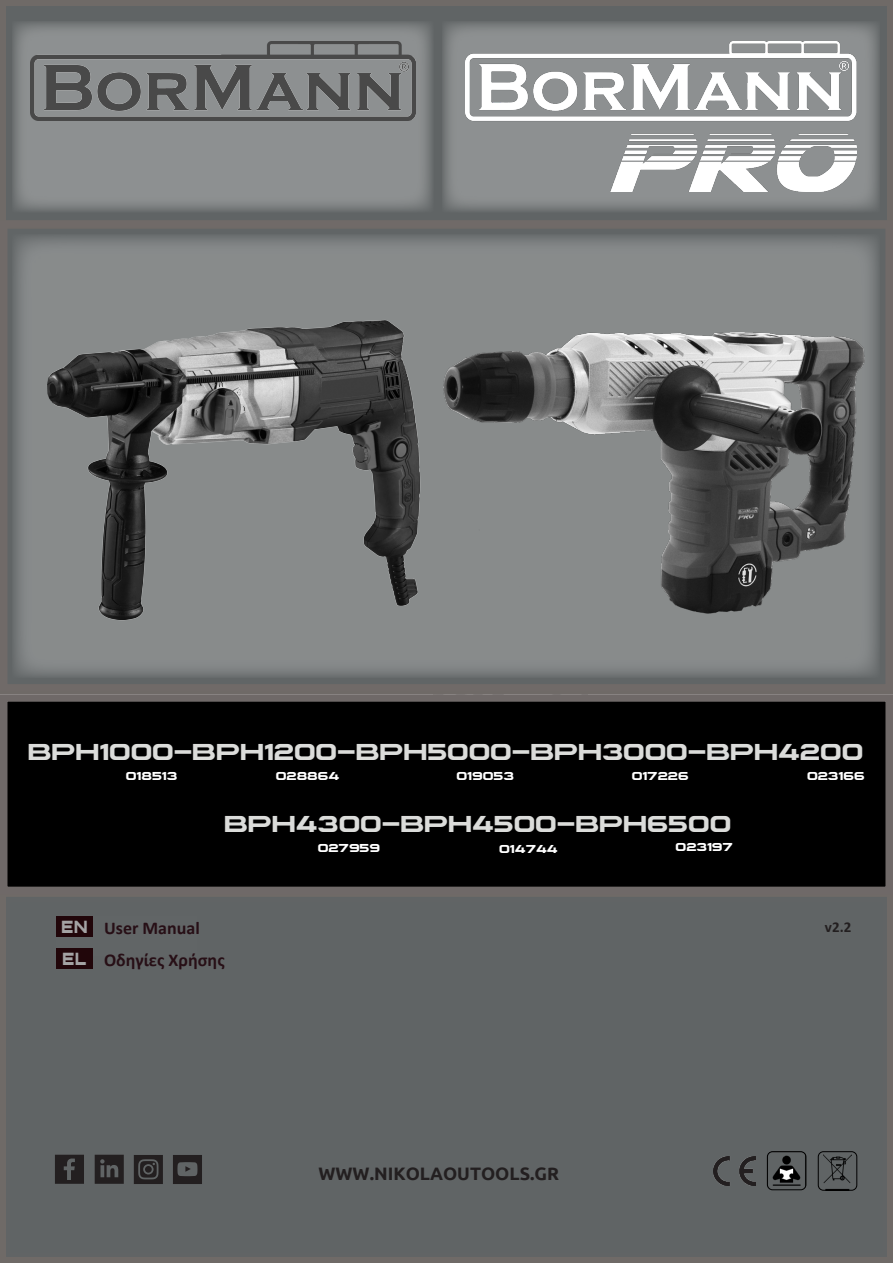
<style>
.page{position:relative;width:893px;height:1263px;background:#fff}
.page>*{position:absolute;margin:0;border:0;box-sizing:border-box;transform-origin:0 0}
.t1{font:700 24px "Plateia";color:#dbdcda}
.t2{font:700 24px "Ubuntu";color:#200109}
.t3{font:700 18px/32px "Calibri";color:#270f16}
.t4{font:700 18px "Ubuntu";color:#231f20}
.t5{font:700 15px "Calibri";color:#231f20}
.t6{font:700 12px "Plateia";color:#fff}
.s1{font-family:"Plateia";font-size:21px;color:#a4a3a4}
</style>
<div class="page">
<div style="left:0;top:891px;width:893px;height:372px;background:#606465;border:6px solid #6f6a67"></div>
<div style="left:0;top:0;width:893px;height:232px;background:#606465;border:6px solid #6f6a67"></div>
<div style="left:0;top:694px;width:893px;height:200px;background:#000;border:8px solid #6f6968"></div>
<img style="left:823px;top:1154px;width:28px;height:29px">
<div style="left:818px;top:1151px;width:39px;height:40px;border:1px solid #000;border-radius:5px"></div>
<img style="left:767px;top:1152px;width:39px;height:38px">
<div style="left:767px;top:1151px;width:39px;height:39px;border:1px solid #000;border-radius:5px"></div>
<img style="left:714px;top:1156px;width:41px;height:30px">
<svg style="left:443px;top:22px;width:436px;height:189px;background:#848788"></svg>
<svg style="left:13px;top:22px;width:419px;height:189px;background:#818384"></svg>
<img style="left:466px;top:41px;width:391px;height:150px">
<div style="left:0;top:223px;width:893px;height:471px;background:#616566;border:6px solid #6f6a67"></div>
<div style="left:0;top:220px;width:893px;height:472px;border:8px solid #706a68"></div>
<svg style="left:14px;top:236px;width:864px;height:440px;background:#848788"></svg>
<div style="left:56px;top:917px;width:37px;height:20px;background:#21060a"></div>
<div style="left:56px;top:948px;width:37px;height:21px;background:#21060a"></div>
<img style="left:43px;top:319px;width:379px;height:304px">
<img style="left:440px;top:326px;width:430px;height:288px">
<svg style="left:134px;top:1155px;width:29px;height:29px"></svg>
<div style="left:145px;top:1166px;width:7px;height:7px;background:#231f20;border-radius:50%"></div>
<svg style="left:95px;top:1155px;width:29px;height:29px"></svg>
<svg style="left:173px;top:1155px;width:29px;height:29px"></svg>
<svg style="left:55px;top:1155px;width:29px;height:29px"></svg>
<p class="t1" style="left:28px;top:737px;width:837px">BPH1000-BPH1200-BPH5000-BPH3000-BPH4200</p>
<p class="t6" style="left:126px;top:768px;width:53px">018513</p>
<p class="t6" style="left:276px;top:768px;width:65px">028864</p>
<p class="t6" style="left:456px;top:768px;width:59px">019053</p>
<p class="t6" style="left:632px;top:768px;width:58px">017226</p>
<p class="t6" style="left:807px;top:768px;width:59px">023166</p>
<p class="t1" style="left:224px;top:810px;width:509px">BPH4300-BPH4500-BPH6500</p>
<p class="t3" style="left:62px;top:911px;width:165px"><span class="s1">en</span> User Manual <span class="s1">el</span> Οδηγίες Χρήσης</p>
<p class="t2" style="left:68px;top:922px;width:80px">Art Nr:</p>
<p class="t6" style="left:318px;top:840px;width:64px">027959</p>
<p class="t6" style="left:499px;top:841px;width:60px">014744</p>
<p class="t6" style="left:676px;top:840px;width:59px">023197</p>
<p class="t5" style="left:825px;top:916px;width:28px">v2.2</p>
<p class="t4" style="left:318px;top:1163px;width:242px">WWW.NIKOLAOUTOOLS.GR</p>
</div>
